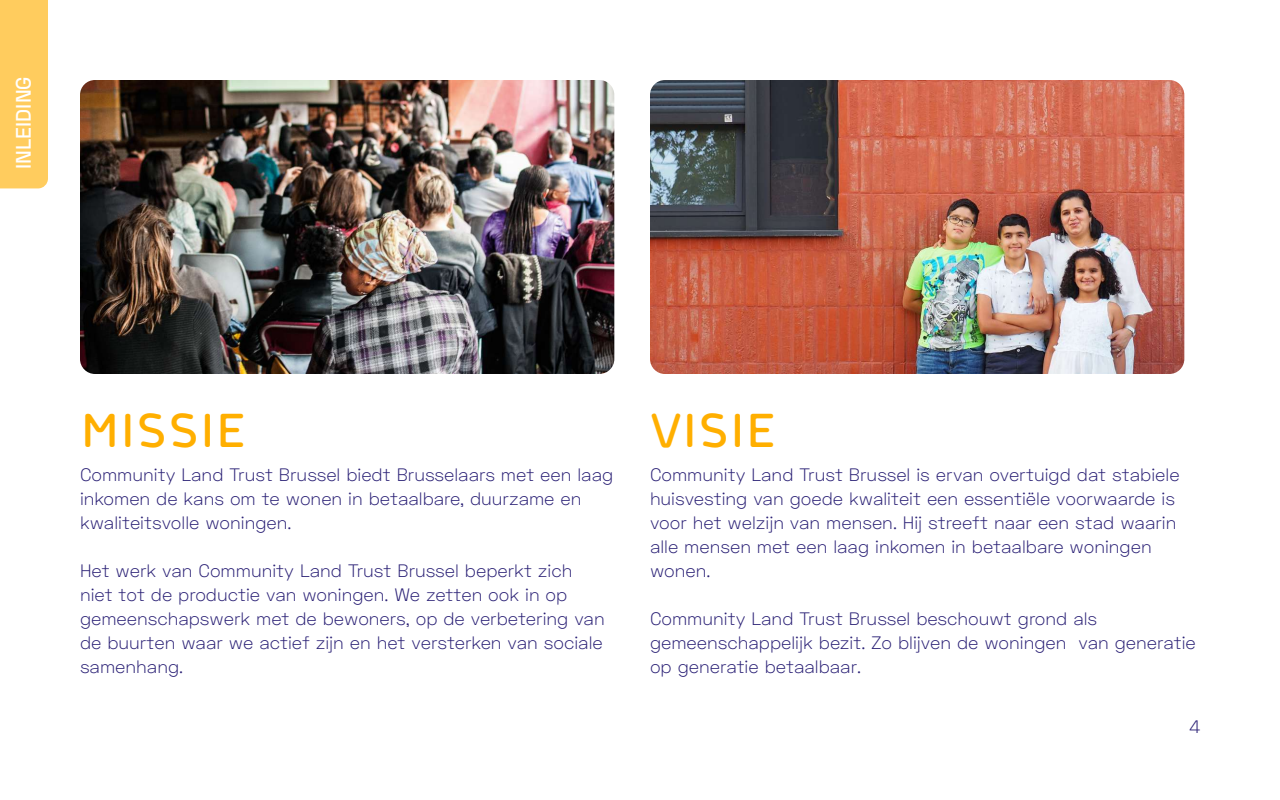
<style>
.page{position:relative;width:1280px;height:800px;background:#fff}
.page>*{position:absolute;margin:0;border:0;box-sizing:border-box;transform-origin:0 0}
.t1{font:700 48px "Pharma";color:#ffaf00}
.t2{font:500 21px "Space Grotesk";color:#fff}
.t3{font:300 18px/24px "Space Grotesk";color:#281e74}
</style>
<div class="page">
<div style="left:0;top:0;width:48px;height:188px;background:#ffcc5e"></div>
<img style="left:80px;top:80px;width:534px;height:294px">
<img style="left:650px;top:80px;width:534px;height:294px">
<p class="t2" style="left:10px;top:169px;width:94px;rotate:-90deg">INLEIDING</p>
<h1 class="t1" style="left:80px;top:399px;width:167px">MISSIE</h1>
<p class="t3" style="left:80px;top:462px;width:535px">Community Land Trust Brussel biedt Brusselaars met een laag inkomen de kans om te wonen in betaalbare, duurzame en kwaliteitsvolle woningen.</p>
<p class="t3" style="left:80px;top:558px;width:526px">Het werk van Community Land Trust Brussel beperkt zich niet tot de productie van woningen. We zetten ook in op gemeenschapswerk met de bewoners, op de verbetering van de buurten waar we actief zijn en het versterken van sociale samenhang.</p>
<h1 class="t1" style="left:650px;top:399px;width:127px">VISIE</h1>
<p class="t3" style="left:650px;top:463px;width:531px">Community Land Trust Brussel is ervan overtuigd dat stabiele huisvesting van goede kwaliteit een essentiële voorwaarde is voor het welzijn van mensen. Hij streeft naar een stad waarin alle mensen met een laag inkomen in betaalbare woningen wonen.</p>
<p class="t3" style="left:650px;top:607px;width:547px">Community Land Trust Brussel beschouwt grond als gemeenschappelijk bezit. Zo blijven de woningen van generatie op generatie betaalbaar.</p>
<p class="t3" style="left:1189px;top:714px;width:12px">4</p>
</div>
